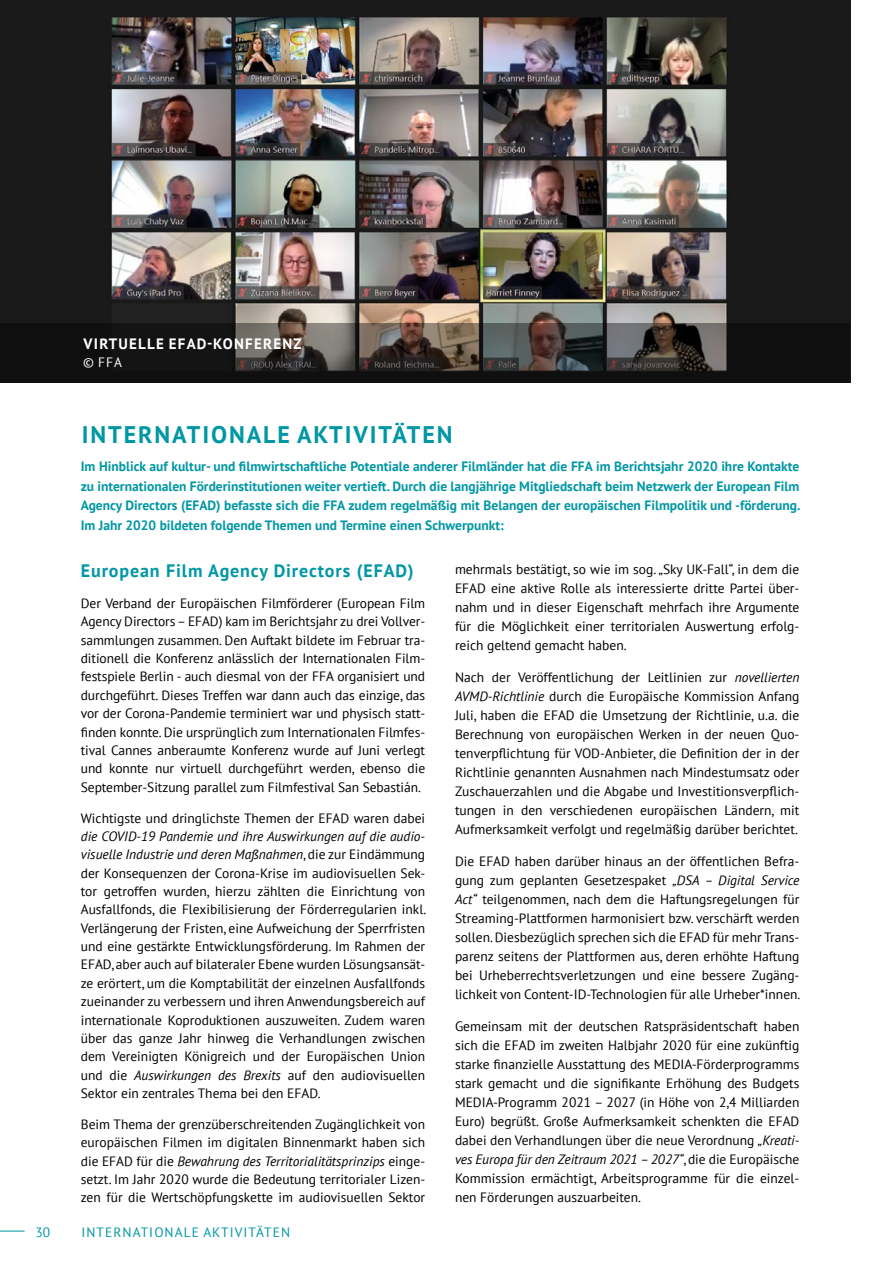
<style>
.page{position:relative;width:893px;height:1263px;background:#fff}
.page>*{position:absolute;margin:0;border:0;box-sizing:border-box;transform-origin:0 0}
.t1{font:700 24px "PT Sans";letter-spacing:.08em;color:#0097a4}
.t2{font:700 18px "PT Sans";letter-spacing:.05em;color:#0097a4}
.t3{font:700 15px "PT Sans";letter-spacing:.08em;color:#fff}
.Fließtext{font:13.5px/18.3px "PT Sans";color:#000;text-align:justify}
.Fließtext-2{font:700 13.5px/19.5px "PT Sans";color:#0097a4;text-align:justify}
.Fließtext-3{font:13.5px "PT Sans";letter-spacing:.08em;color:#0097a4}
.t4{font:13.5px "PT Sans";color:#fff}
.s1{font-style:italic}
</style>
<div class="page">
<svg style="left:0;top:1231px;width:25px;height:1px"></svg>
<img style="left:0;top:0;width:850px;height:383px">
<svg style="left:0;top:323px;width:849px;height:60px;background:#2e2b29"></svg>
<p class="t3" style="left:84px;top:334px;width:219px">VIRTUELLE EFAD-KONFERENZ</p>
<p class="t4" style="left:83px;top:354px;width:41px">© FFA</p>
<h1 class="t1" style="left:82px;top:419px;width:372px">INTERNATIONALE AKTIVITÄTEN</h1>
<p class="Fließtext-2" style="left:81px;top:456px;width:720px">Im Hinblick auf kultur- und filmwirtschaftliche Potentiale anderer Filmländer hat die FFA im Berichtsjahr 2020 ihre Kontakte zu internationalen Förderinstitutionen weiter vertieft. Durch die langjährige Mitgliedschaft beim Netzwerk der European Film Agency Directors (EFAD) befasste sich die FFA zudem regelmäßig mit Belangen der europäischen Filmpolitik und -förderung.<br>Im Jahr 2020 bildeten folgende Themen und Termine einen Schwerpunkt:</p>
<h2 class="t2" style="left:81px;top:559px;width:334px">European Film Agency Directors (EFAD)</h2>
<p class="Fließtext" style="left:81px;top:594px;width:346px">Der Verband der Europäischen Filmförderer (European Film Agency Directors – EFAD) kam im Berichtsjahr zu drei Vollver&shy;sammlungen zusammen. Den Auftakt bildete im Februar tra&shy;ditionell die Konferenz anlässlich der Internationalen Film&shy;festspiele Berlin - auch diesmal von der FFA organisiert und durchgeführt. Dieses Treffen war dann auch das einzige, das vor der Corona-Pandemie terminiert war und physisch statt&shy;finden konnte. Die ursprünglich zum Internationalen Filmfes&shy;tival Cannes anberaumte Konferenz wurde auf Juni verlegt und konnte nur virtuell durchgeführt werden, ebenso die September-Sitzung parallel zum Filmfestival San Sebastián.</p>
<p class="Fließtext" style="left:81px;top:808px;width:347px">Wichtigste und dringlichste Themen der EFAD waren dabei <span class="s1">die COVID-19 Pandemie und ihre Auswirkungen auf die audio&shy;visuelle Industrie und deren Maßnahmen</span>, die zur Eindämmung der Konsequenzen der Corona-Krise im audiovisuellen Sek&shy;tor getroffen wurden, hierzu zählten die Einrichtung von Ausfallfonds, die Flexibilisierung der Förderregularien inkl.<br>Verlängerung der Fristen, eine Aufweichung der Sperrfristen und eine gestärkte Entwicklungsförderung. Im Rahmen der EFAD, aber auch auf bilateraler Ebene wurden Lösungsansät&shy;ze erörtert, um die Komptabilität der einzelnen Ausfallfonds zueinander zu verbessern und ihren Anwendungsbereich auf internationale Koproduktionen auszuweiten. Zudem waren über das ganze Jahr hinweg die Verhandlungen zwischen dem Vereinigten Königreich und der Europäischen Union und die <span class="s1">Auswirkungen des Brexits</span> auf den audiovisuellen Sektor ein zentrales Thema bei den EFAD.</p>
<p class="Fließtext" style="left:81px;top:1115px;width:346px">Beim Thema der grenzüberschreitenden Zugänglichkeit von europäischen Filmen im digitalen Binnenmarkt haben sich die EFAD für die <span class="s1">Bewahrung des Territorialitätsprinzips</span> einge&shy;setzt. Im Jahr 2020 wurde die Bedeutung territorialer Lizen&shy;zen für die Wertschöpfungskette im audiovisuellen Sektor</p>
<p class="Fließtext-3" style="left:36px;top:1223px;width:16px">30</p>
<p class="Fließtext-3" style="left:81px;top:1223px;width:210px">INTERNATIONALE AKTIVITÄTEN</p>
<p class="Fließtext" style="left:455px;top:559px;width:346px;line-height:19px">mehrmals bestätigt, so wie im sog. „Sky UK-Fall“, in dem die EFAD eine aktive Rolle als interessierte dritte Partei über&shy;nahm und in dieser Eigenschaft mehrfach ihre Argumente für die Möglichkeit einer territorialen Auswertung erfolg&shy;reich geltend gemacht haben.</p>
<p class="Fließtext" style="left:455px;top:667px;width:346px;line-height:19px">Nach der Veröffentlichung der Leitlinien zur <span class="s1">novellierten AVMD-Richtlinie</span> durch die Europäische Kommission Anfang Juli, haben die EFAD die Umsetzung der Richtlinie, u.a. die Berechnung von europäischen Werken in der neuen Quo&shy;tenverpflichtung für VOD-Anbieter, die Definition der in der Richtlinie genannten Ausnahmen nach Mindestumsatz oder Zuschauerzahlen und die Abgabe und Investitionsverpflich&shy;tungen in den verschiedenen europäischen Ländern, mit Aufmerksamkeit verfolgt und regelmäßig darüber berichtet.</p>
<p class="Fließtext" style="left:455px;top:851px;width:347px;line-height:19px">Die EFAD haben darüber hinaus an der öffentlichen Befra&shy;gung zum geplanten Gesetzespaket <span class="s1">„DSA – Digital Service Act“</span> teilgenommen, nach dem die Haftungsregelungen für Streaming-Plattformen harmonisiert bzw. verschärft werden sollen. Diesbezüglich sprechen sich die EFAD für mehr Trans&shy;parenz seitens der Plattformen aus, deren erhöhte Haftung bei Urheberrechtsverletzungen und eine bessere Zugäng&shy;lichkeit von Content-ID-Technologien für alle Urheber*innen.</p>
<p class="Fließtext" style="left:455px;top:1016px;width:346px;line-height:19px">Gemeinsam mit der deutschen Ratspräsidentschaft haben sich die EFAD im zweiten Halbjahr 2020 für eine zukünftig starke finanzielle Ausstattung des MEDIA-Förderprogramms stark gemacht und die signifikante Erhöhung des Budgets MEDIA-Programm 2021 – 2027 (in Höhe von 2,4 Milliarden Euro) begrüßt. Große Aufmerksamkeit schenkten die EFAD dabei den Verhandlungen über die neue Verordnung <span class="s1">„Kreati&shy;ves Europa für den Zeitraum 2021 – 2027“</span>, die die Europäische Kommission ermächtigt, Arbeitsprogramme für die einzel&shy;nen Förderungen auszuarbeiten.</p>
</div>
